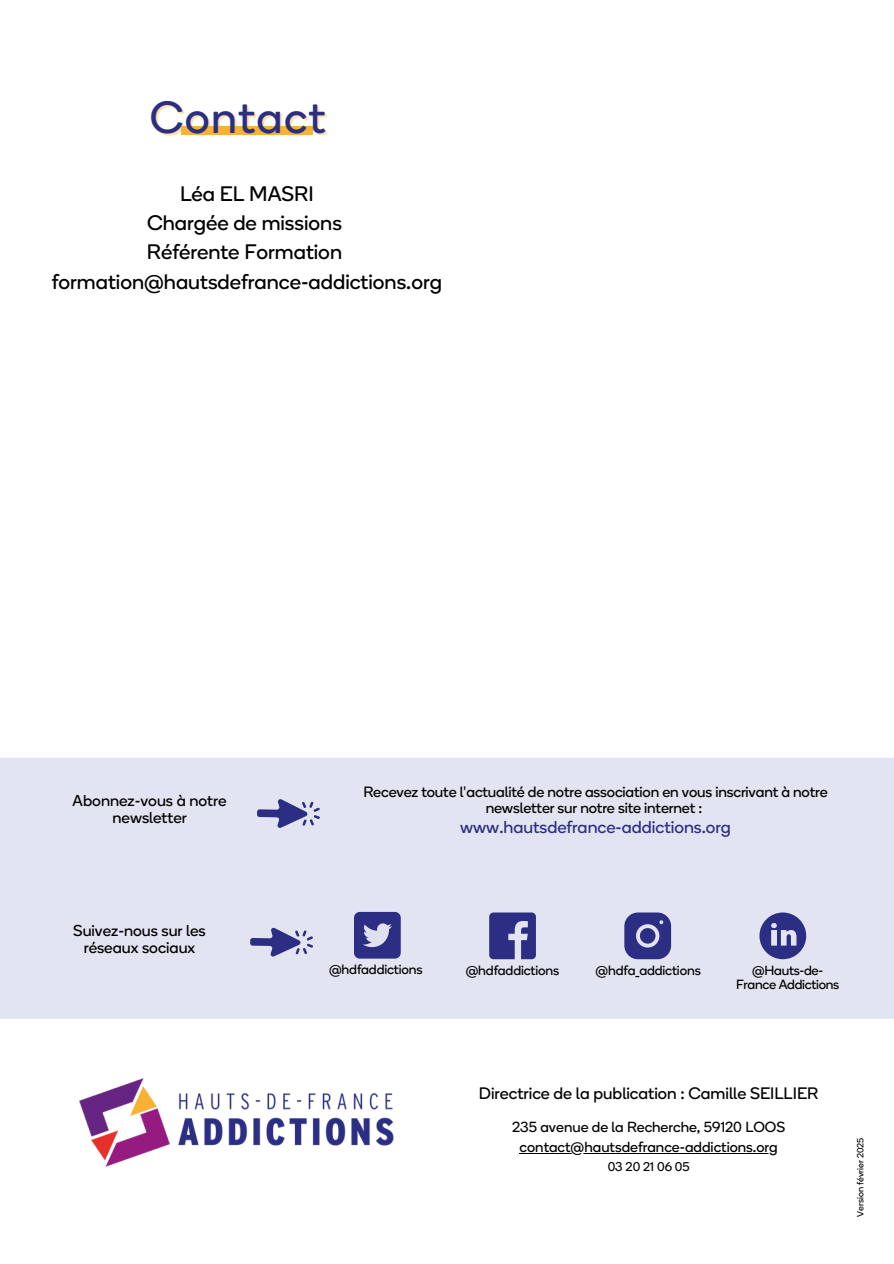
<style>
.page{position:relative;width:894px;height:1264px;background:#fff}
.page>*{position:absolute;margin:0;border:0;box-sizing:border-box;transform-origin:0 0}
.t1{font:45px "HILVCC Boing";letter-spacing:.03em;color:#2b2e83}
.t2{font:21px/29.2px "HILVCC Boing";color:#000;text-align:center}
.t3{font:17.25px "HILVCC Boing";color:#2c2e83}
.t4{font:16.65px "HILVCC Boing";color:#000}
.t5{font:15.75px/16.8px "HILVCC Boing";color:#000;text-align:center}
.t6{font:14.85px/15.8px "HILVCC Boing";letter-spacing:-.01em;color:#000;text-align:center}
.t7{font:14.55px "HILVCC Boing";color:#000}
.t8{font:13.5px "HILVCC Boing";letter-spacing:-.01em;color:#000}
.t9{font:13.35px/13.4px "HILVCC Boing";letter-spacing:-.02em;color:#000;text-align:center}
.t10{font:12.75px "HILVCC Boing";color:#000}
.t11{font:9px "HILVCC Boing";color:#000}
.s1{font-family:"Noto Sans"}
</style>
<div class="page">
<img style="left:79px;top:1078px;width:315px;height:88px">
<hr style="left:519px;top:1152px;width:258px;height:1px;background:#000">
<div style="left:181px;top:126px;width:131px;height:8px;background:#f9b234"></div>
<div style="left:0;top:758px;width:893px;height:260px;background:#e3e4f2"></div>
<svg style="left:254px;top:784px;width:70px;height:57px;background:#c1c2dd"></svg>
<svg style="left:759px;top:912px;width:47px;height:47px;background:#6e6fab"></svg>
<div style="left:354px;top:911px;width:46px;height:47px;background:#2c2e83;border-radius:6px"></div>
<svg style="left:363px;top:923px;width:29px;height:24px"></svg>
<svg style="left:489px;top:912px;width:47px;height:47px;background:#4d4f97"></svg>
<svg style="left:624px;top:912px;width:47px;height:47px;background:#505299"></svg>
<svg style="left:247px;top:913px;width:70px;height:56px;background:#c0c1dd"></svg>
<h4 class="t1" style="left:150px;top:88px;width:177px">Contact</h4>
<h4 class="t2" style="left:52px;top:178px;width:391px">Léa EL MASRI<br>Chargée de missions<br>Référente Formation formation@hautsdefrance-addictions.org</h4>
<p class="t5" style="left:73px;top:791px;width:155px">Abonnez-vous à notre newsletter</p>
<h3 class="t5" style="left:73px;top:922px;width:134px">Suivez-nous sur les réseaux sociaux</h3>
<h4 class="t6" style="left:363px;top:784px;width:465px">Recevez toute l<span class="s1">'</span>actualité de notre association en vous inscrivant à notre newsletter sur notre site internet :</h4>
<p class="t3" style="left:460px;top:816px;width:272px">www.hautsdefrance-addictions.org</p>
<p class="t8" style="left:329px;top:961px;width:95px">@hdfaddictions</p>
<p class="t8" style="left:465px;top:961px;width:95px">@hdfaddictions</p>
<h4 class="t8" style="left:595px;top:961px;width:107px">@hdfa_addictions</h4>
<h3 class="t9" style="left:735px;top:963px;width:105px">@Hauts-de-<br>France Addictions</h3>
<h1 class="t4" style="left:479px;top:1082px;width:341px">Directrice de la publication : Camille SEILLIER</h1>
<h2 class="t7" style="left:512px;top:1117px;width:274px">235 avenue de la Recherche, 59120 LOOS</h2>
<h3 class="t7" style="left:519px;top:1137px;width:260px">contact@hautsdefrance-addictions.org</h3>
<h3 class="t10" style="left:607px;top:1158px;width:84px">03 20 21 06 05</h3>
<p class="t11" style="left:854px;top:1216px;width:81px;rotate:-90deg">Version février 2025</p>
</div>
